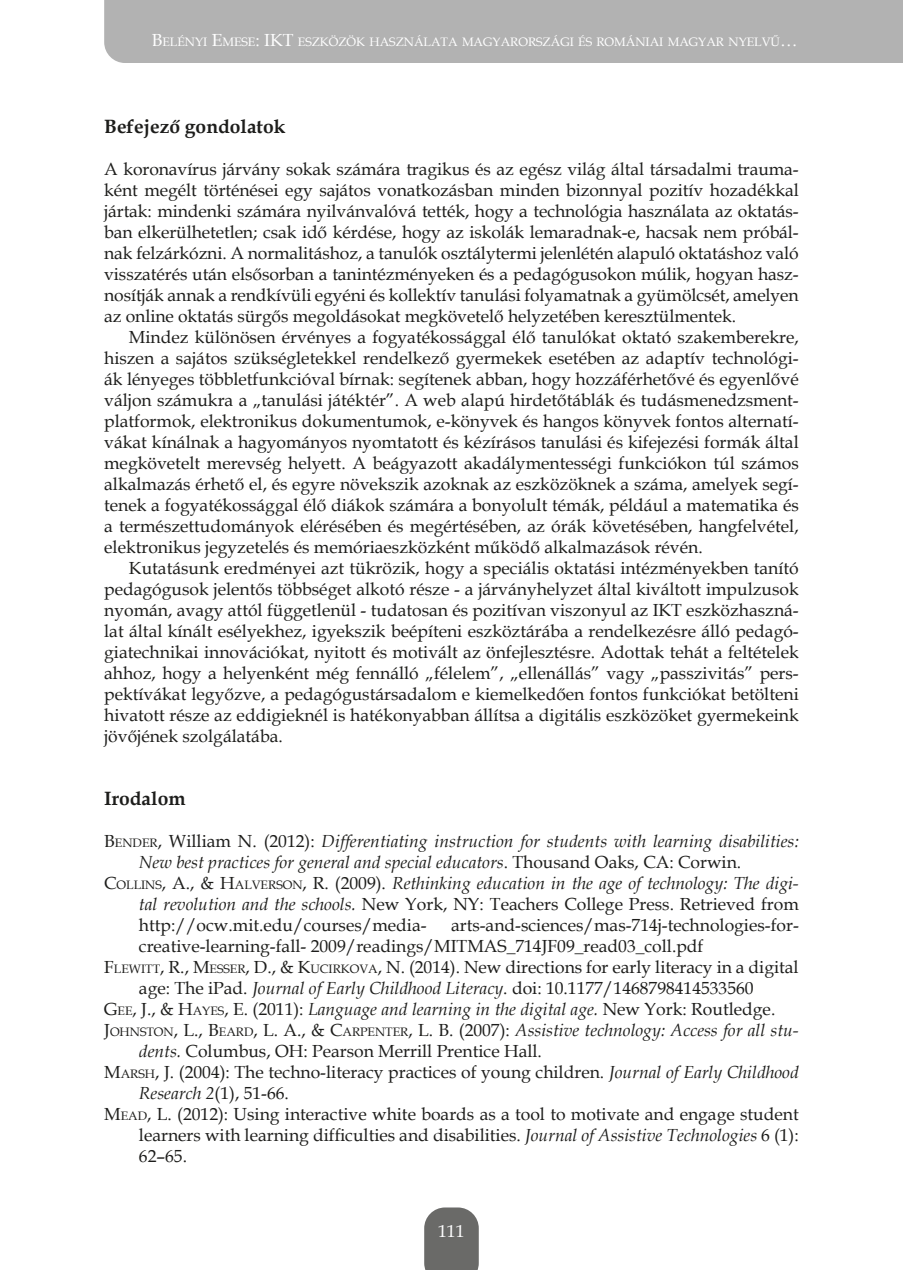
<style>
.page{position:relative;width:903px;height:1270px;background:#fff}
.page>*{position:absolute;margin:0;border:0;box-sizing:border-box;transform-origin:0 0}
.t1{font:700 19.25px "Book Antiqua";color:#1d1d1b}
.t2{font:17.5px/21px "Book Antiqua";color:#1d1d1b;text-align:justify}
.t3{font:italic 17.5px "Book Antiqua";color:#1d1d1b}
.t4{font:17.5px "Book Antiqua";color:#fff}
.t5{font:12.25px "Book Antiqua";color:#fff}
.s1{font-size:17.5px}
.s2{font-style:normal}
.s3{font-style:normal;font-size:12.25px}
.s4{font-style:italic}
.s5{font-style:inherit}
.s6{font-size:12.25px}
</style>
<div class="page">
<svg style="left:424px;top:1207px;width:55px;height:63px;background:#747472"></svg>
<div style="left:104px;top:0;width:799px;height:63px;background:#b2b2b2"></div>
<p class="t5" style="left:152px;top:33px;width:647px"><span class="s1">B</span>ELÉNYI <span class="s1">E</span>MESE<span class="s1">: IKT</span> ESZKÖZÖK HASZNÁLATA MAGYARORSZÁGI ÉS ROMÁNIAI MAGYAR NYELVŰ<span class="s1">…</span></p>
<p class="t1" style="left:104px;top:113px;width:183px">Befejező gondolatok</p>
<p class="t2" style="left:104px;top:158px;width:696px">A koronavírus járvány sokak számára tragikus és az egész világ által társadalmi trauma&shy;ként megélt történései egy sajátos vonatkozásban minden bizonnyal pozitív hozadékkal jártak: mindenki számára nyilvánvalóvá tették, hogy a technológia használata az oktatás&shy;ban elkerülhetetlen; csak idő kérdése, hogy az iskolák lemaradnak-e, hacsak nem próbál&shy;nak felzárkózni. A normalitáshoz, a tanulók osztálytermi jelenlétén alapuló oktatáshoz való visszatérés után elsősorban a tanintézményeken és a pedagógusokon múlik, hogyan hasz&shy;nosítják annak a rendkívüli egyéni és kollektív tanulási folyamatnak a gyümölcsét, amelyen az online oktatás sürgős megoldásokat megkövetelő helyzetében keresztülmentek.</p>
<p class="t2" style="left:104px;top:326px;width:696px;text-indent:25px">Mindez különösen érvényes a fogyatékossággal élő tanulókat oktató szakemberekre, hiszen a sajátos szükségletekkel rendelkező gyermekek esetében az adaptív technológi&shy;ák lényeges többletfunkcióval bírnak: segítenek abban, hogy hozzáférhetővé és egyenlővé váljon számukra a „tanulási játéktér”. A web alapú hirdetőtáblák és tudásmenedzsment&shy;platformok, elektronikus dokumentumok, e-könyvek és hangos könyvek fontos alternatí&shy;vákat kínálnak a hagyományos nyomtatott és kézírásos tanulási és kifejezési formák által megkövetelt merevség helyett. A beágyazott akadálymentességi funkciókon túl számos alkalmazás érhető el, és egyre növekszik azoknak az eszközöknek a száma, amelyek segí&shy;tenek a fogyatékossággal élő diákok számára a bonyolult témák, például a matematika és a természettudományok elérésében és megértésében, az órák követésében, hangfelvétel, elektronikus jegyzetelés és memóriaeszközként működő alkalmazások révén.</p>
<p class="t2" style="left:104px;top:557px;width:696px;text-indent:25px">Kutatásunk eredményei azt tükrözik, hogy a speciális oktatási intézményekben tanító pedagógusok jelentős többséget alkotó része - a járványhelyzet által kiváltott impulzusok nyomán, avagy attól függetlenül - tudatosan és pozitívan viszonyul az IKT eszközhaszná&shy;lat által kínált esélyekhez, igyekszik beépíteni eszköztárába a rendelkezésre álló pedagó&shy;giatechnikai innovációkat, nyitott és motivált az önfejlesztésre. Adottak tehát a feltételek ahhoz, hogy a helyenként még fennálló „félelem”, „ellenállás” vagy „passzivitás” pers&shy;pektívákat legyőzve, a pedagógustársadalom e kiemelkedően fontos funkciókat betölteni hivatott része az eddigieknél is hatékonyabban állítsa a digitális eszközöket gyermekeink jövőjének szolgálatába.</p>
<p class="t1" style="left:104px;top:785px;width:83px">Irodalom</p>
<p class="t3" style="left:104px;top:829px;width:696px"><span class="s2">B</span><span class="s3">ENDER</span><span class="s2">, William N. (2012):</span> Differentiating instruction for students with learning disabilities:</p>
<p class="t3" style="left:139px;top:850px;width:604px">New best practices for general and special educators<span class="s2">. Thousand Oaks, CA: Corwin.</span></p>
<p class="t3" style="left:104px;top:871px;width:696px"><span class="s2">C</span><span class="s3">OLLINS</span><span class="s2">, A., &amp;</span> <span class="s2">H</span><span class="s3">ALVERSON</span><span class="s2">, R. (2009).</span> Rethinking education in the age of technology: The digi-</p>
<p class="t2" style="left:139px;top:893px;width:661px"><span class="s4">tal revolution and the schools.</span> New York, NY: Teachers College Press. Retrieved from</p>
<p class="t2" style="left:139px;top:914px;width:289px">http://ocw.mit.edu/courses/media-</p>
<p class="t2" style="left:451px;top:914px;width:349px">arts-and-sciences/mas-714j-technologies-for-</p>
<p class="t2" style="left:139px;top:935px;width:566px">creative-learning-fall- 2009/readings/MITMAS_714JF09_read03_coll.pdf</p>
<p class="t2" style="left:104px;top:956px;width:696px"><span class="s5">F</span><span class="s6">LEWITT</span>, R., <span class="s5">M</span><span class="s6">ESSER</span>, D., &amp; <span class="s5">K</span><span class="s6">UCIRKOVA</span>, N. (2014). New directions for early literacy in a digital</p>
<p class="t2" style="left:139px;top:977px;width:616px">age: The iPad. <span class="s4">Journal of Early Childhood Literacy</span>. doi: 10.1177/1468798414533560</p>
<p class="t3" style="left:104px;top:997px;width:673px"><span class="s2">G</span><span class="s3">EE</span><span class="s2">, J., &amp;</span> <span class="s2">H</span><span class="s3">AYES</span><span class="s2">, E. (2011):</span> Language and learning in the digital age. <span class="s2">New York: Routledge.</span></p>
<p class="t3" style="left:104px;top:1018px;width:696px"><span class="s2">J</span><span class="s3">OHNSTON</span><span class="s2">, L.,</span> <span class="s2">B</span><span class="s3">EARD</span><span class="s2">, L. A., &amp;</span> <span class="s2">C</span><span class="s3">ARPENTER</span><span class="s2">, L. B. (2007):</span> Assistive technology: Access for all stu-</p>
<p class="t2" style="left:139px;top:1040px;width:405px"><span class="s4">dents.</span> Columbus, OH: Pearson Merrill Prentice Hall.</p>
<p class="t2" style="left:104px;top:1061px;width:696px"><span class="s5">M</span><span class="s6">ARSH</span>, J. (2004): The techno-literacy practices of young children. <span class="s4">Journal of Early Childhood</span></p>
<p class="t2" style="left:139px;top:1082px;width:152px"><span class="s4">Research 2</span>(1), 51-66.</p>
<p class="t2" style="left:104px;top:1103px;width:696px"><span class="s5">M</span><span class="s6">EAD</span>, L. (2012): Using interactive white boards as a tool to motivate and engage student</p>
<p class="t2" style="left:139px;top:1124px;width:661px">learners with learning difficulties and disabilities. <span class="s4">Journal of Assistive Technologies</span> 6 (1):</p>
<p class="t2" style="left:139px;top:1145px;width:50px">62–65.</p>
<p class="t4" style="left:438px;top:1219px;width:28px">111</p>
</div>
